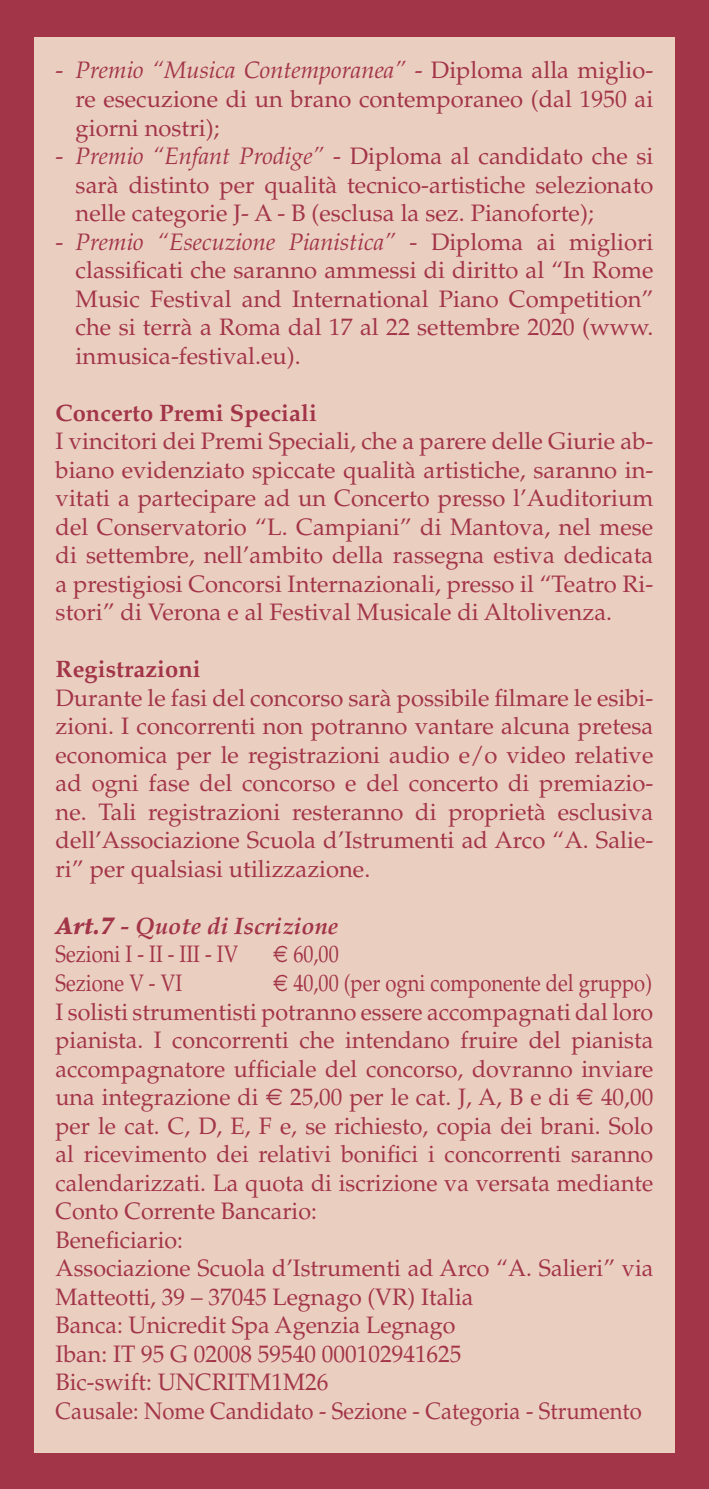
<style>
.page{position:relative;width:709px;height:1489px;background:#fff}
.page>*{position:absolute;margin:0;border:0;box-sizing:border-box;transform-origin:0 0}
.t1{font:23.75px/28.5px "Palatino";color:#a33549;text-align:justify}
.t2{font:23.75px/28.5px "Palatino";color:#a33549;scale:.85 1}
.t3{font:italic 700 23.75px/28.5px "Palatino";color:#a33549}
.t4{font:700 23.75px "Palatino";color:#a33549}
.s1{font-style:italic}
.s2{font-weight:900}
.s3{font-weight:400;font-style:normal}
.s4{font-family:"Euro Sans"}
</style>
<div class="page">
<div style="left:0;top:0;width:709px;height:1488px;background:#a33549"></div>
<div style="left:34px;top:37px;width:640px;height:1415px;background:#eacfc1"></div>
<p class="t1" style="left:76px;top:57px;width:579px;text-indent:-20px">- <span class="s1">Premio “Musica Contemporanea”</span> - Diploma alla miglio&shy;re esecuzione di un brano contemporaneo (dal 1950 ai giorni nostri);</p>
<p class="t1" style="left:76px;top:142px;width:579px;text-indent:-20px">- <span class="s1">Premio “Enfant Prodige”</span> - Diploma al candidato che si sarà distinto per qualità tecnico-artistiche selezionato nelle categorie J- A - B (esclusa la sez. Pianoforte);</p>
<p class="t1" style="left:76px;top:228px;width:579px;text-indent:-20px">- <span class="s1">Premio “Esecuzione Pianistica”</span> - Diploma ai migliori classificati che saranno ammessi di diritto al “In Rome Music Festival and International Piano Competition” che si terrà a Roma dal 17 al 22 settembre 2020 (www. inmusica-festival.eu).</p>
<p class="t4" style="left:56px;top:399px;width:263px">Concerto Premi Speciali</p>
<p class="t1" style="left:56px;top:427px;width:599px">I vincitori dei Premi Speciali, che a parere delle Giurie ab&shy;biano evidenziato spiccate qualità artistiche, saranno in&shy;vitati a partecipare ad un Concerto presso l’Auditorium del Conservatorio “L. Campiani” di Mantova, nel mese di settembre, nell’ambito della rassegna estiva dedicata a prestigiosi Concorsi Internazionali, presso il “Teatro Ri&shy;stori” di Verona e al Festival Musicale di Altolivenza.</p>
<p class="t4" style="left:56px;top:655px;width:147px">Registrazioni</p>
<p class="t1" style="left:56px;top:684px;width:599px">Durante le fasi del concorso sarà possibile filmare le esibi&shy;zioni. I concorrenti non potranno vantare alcuna pretesa economica per le registrazioni audio e/o video relative ad ogni fase del concorso e del concerto di premiazio&shy;ne. Tali registrazioni resteranno di proprietà esclusiva dell’Associazione Scuola d’Istrumenti ad Arco “A. Salie&shy;ri” per qualsiasi utilizzazione.</p>
<p class="t3" style="left:56px;top:911px;width:284px"><span class="s2">Art.7</span> - Quote di Iscrizione<br><span class="s3">Sezioni I - II - III - IV</span></p>
<p class="t2" style="left:273px;top:940px;width:79px"><span class="s4">€</span> 60,00</p>
<p class="t2" style="left:56px;top:969px;width:705px;text-indent:218px"><span class="s4">€</span> 40,00 (per ogni componente del gruppo)<br>I solisti strumentisti potranno essere accompagnati dal loro pianista. I concorrenti che intendano fruire del pianista accompagnatore ufficiale del concorso, dovranno inviare una integrazione di <span class="s4">€</span> 25,00 per le cat. J, A, B e di <span class="s4">€</span> 40,00 per le cat. C, D, E, F e, se richiesto, copia dei brani. Solo al ricevimento dei relativi bonifici i concorrenti saranno calendarizzati. La quota di iscrizione va versata mediante Conto Corrente Bancario:<br>Beneficiario:<br>Associazione Scuola d’Istrumenti ad Arco “A. Salieri” via Matteotti, 39 – 37045 Legnago (VR) Italia<br>Banca: Unicredit Spa Agenzia Legnago<br>Iban: IT 95 G 02008 59540 000102941625<br>Bic-swift: UNCRITM1M26<br>Causale: Nome Candidato - Sezione - Categoria - Strumento</p>
<p class="t2" style="left:56px;top:969px;width:150px">Sezione V - VI</p>
</div>
